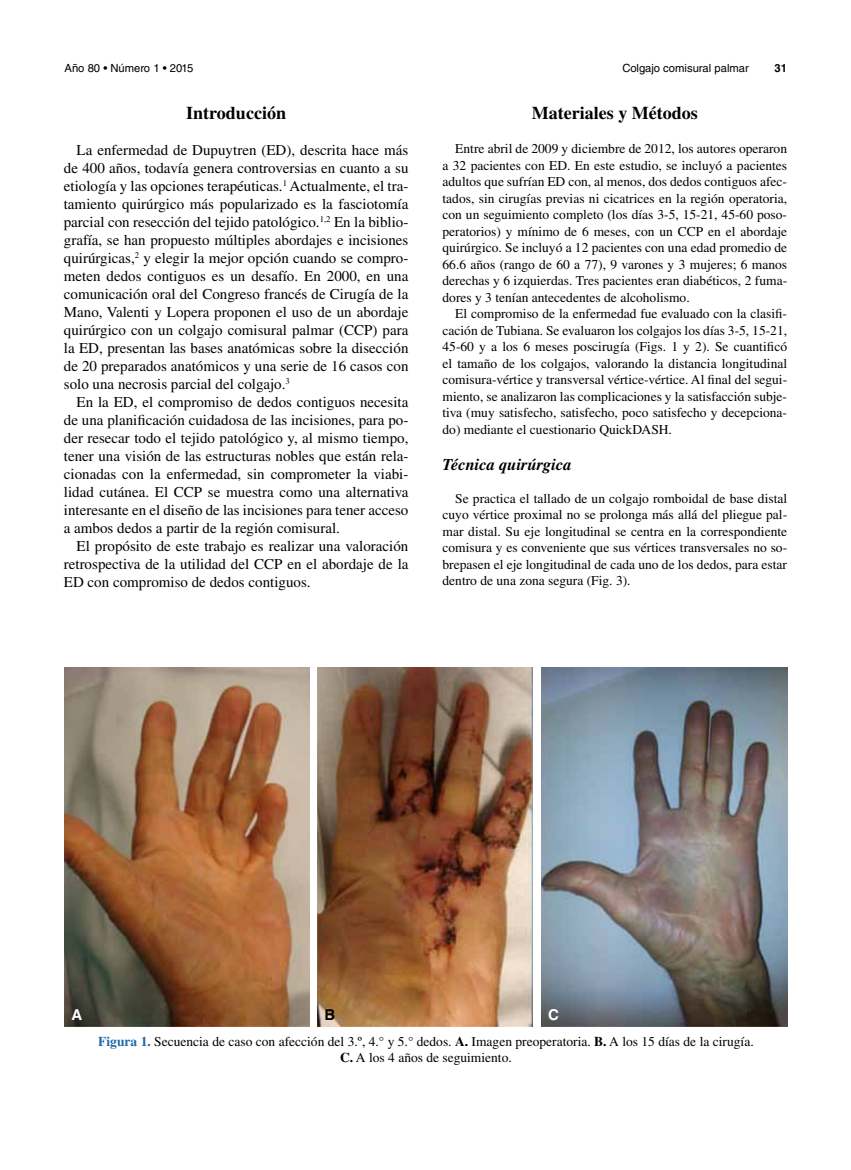
<style>
.page{position:relative;width:851px;height:1170px;background:#fff}
.page>*{position:absolute;margin:0;border:0;box-sizing:border-box;transform-origin:0 0}
.t1{font:700 18px "Times LT Std";color:#000}
.t2{font:italic 700 16.5px "Times LT Std";color:#000}
.t3{font:15px/18px "Times LT Std";color:#000;text-align:justify}
.t4{font:700 15px "Helvetica LT Std";color:#fff}
.t5{font:700 15px "Helvetica LT Std";color:#000}
.t6{font:13.5px/16.5px "Times LT Std";color:#000;text-align:justify}
.t7{font:11.25px "Helvetica LT Std";color:#000}
.t8{font:700 11.25px "Helvetica LT Std";color:#000}
.s1{font-weight:700;color:#1d68a6}
.s2{font-weight:700}
</style>
<div class="page">
<img style="left:65px;top:668px;width:244px;height:358px">
<img style="left:317px;top:668px;width:216px;height:358px">
<img style="left:541px;top:668px;width:246px;height:358px">
<p class="t7" style="left:64px;top:61px;width:130px">Año 80 • Número 1 • 2015</p>
<p class="t7" style="left:622px;top:61px;width:128px">Colgajo comisural palmar</p>
<p class="t8" style="left:774px;top:61px;width:14px">31</p>
<h1 class="t1" style="left:531px;top:102px;width:167px">Materiales y Métodos</h1>
<p class="t6" style="left:442px;top:140px;width:346px;text-indent:13px">Entre abril de 2009 y diciembre de 2012, los autores operaron a 32 pacientes con ED. En este estudio, se incluyó a pacientes adultos que sufrían ED con, al menos, dos dedos contiguos afec&shy;tados, sin cirugías previas ni cicatrices en la región operatoria, con un seguimiento completo (los días 3-5, 15-21, 45-60 poso&shy;peratorios) y mínimo de 6 meses, con un CCP en el abordaje quirúrgico. Se incluyó a 12 pacientes con una edad promedio de 66.6 años (rango de 60 a 77), 9 varones y 3 mujeres; 6 manos derechas y 6 izquierdas. Tres pacientes eran diabéticos, 2 fuma&shy;dores y 3 tenían antecedentes de alcoholismo.</p>
<p class="t6" style="left:442px;top:305px;width:346px;text-indent:13px">El compromiso de la enfermedad fue evaluado con la clasifi&shy;cación de Tubiana. Se evaluaron los colgajos los días 3-5, 15-21, 45-60 y a los 6 meses poscirugía (Figs. 1 y 2). Se cuantificó el tamaño de los colgajos, valorando la distancia longitudinal comisura-vértice y transversal vértice-vértice. Al final del segui&shy;miento, se analizaron las complicaciones y la satisfacción subje&shy;tiva (muy satisfecho, satisfecho, poco satisfecho y decepciona&shy;do) mediante el cuestionario QuickDASH.</p>
<p class="t2" style="left:442px;top:454px;width:131px">Técnica quirúrgica</p>
<p class="t6" style="left:442px;top:490px;width:346px;text-indent:13px">Se practica el tallado de un colgajo romboidal de base distal cuyo vértice proximal no se prolonga más allá del pliegue pal&shy;mar distal. Su eje longitudinal se centra en la correspondiente comisura y es conveniente que sus vértices transversales no so&shy;brepasen el eje longitudinal de cada uno de los dedos, para estar dentro de una zona segura (Fig. 3).</p>
<h1 class="t1" style="left:186px;top:102px;width:101px">Introducción</h1>
<p class="t3" style="left:64px;top:140px;width:346px;text-indent:13px">La enfermedad de Dupuytren (ED), descrita hace más de 400 años, todavía genera controversias en cuanto a su etiología y las opciones terapéuticas.<sup>1</sup> Actualmente, el tra&shy;tamiento quirúrgico más popularizado es la fasciotomía parcial con resección del tejido patológico.<sup>1,2</sup> En la biblio&shy;grafía, se han propuesto múltiples abordajes e incisiones quirúrgicas,<sup>2</sup> y elegir la mejor opción cuando se compro&shy;meten dedos contiguos es un desafío. En 2000, en una comunicación oral del Congreso francés de Cirugía de la Mano, Valenti y Lopera proponen el uso de un abordaje quirúrgico con un colgajo comisural palmar (CCP) para la ED, presentan las bases anatómicas sobre la disección de 20 preparados anatómicos y una serie de 16 casos con solo una necrosis parcial del colgajo.<sup>3</sup></p>
<p class="t3" style="left:64px;top:392px;width:346px;text-indent:13px">En la ED, el compromiso de dedos contiguos necesita de una planificación cuidadosa de las incisiones, para po&shy;der resecar todo el tejido patológico y, al mismo tiempo, tener una visión de las estructuras nobles que están rela&shy;cionadas con la enfermedad, sin comprometer la viabi&shy;lidad cutánea. El CCP se muestra como una alternativa interesante en el diseño de las incisiones para tener acceso a ambos dedos a partir de la región comisural.</p>
<p class="t3" style="left:64px;top:536px;width:346px;text-indent:13px">El propósito de este trabajo es realizar una valoración retrospectiva de la utilidad del CCP en el abordaje de la ED con compromiso de dedos contiguos.</p>
<p class="t4" style="left:72px;top:1005px;width:12px">A</p>
<p class="t5" style="left:324px;top:1005px;width:12px">B</p>
<p class="t4" style="left:548px;top:1005px;width:12px">C</p>
<p class="t6" style="left:98px;top:1033px;width:656px;text-align:center"><span class="s1">Figura 1.</span> Secuencia de caso con afección del 3.º, 4.° y 5.° dedos. <span class="s2">A.</span> Imagen preoperatoria. <span class="s2">B.</span> A los 15 días de la cirugía.<br><span class="s2">C.</span> A los 4 años de seguimiento.</p>
</div>
